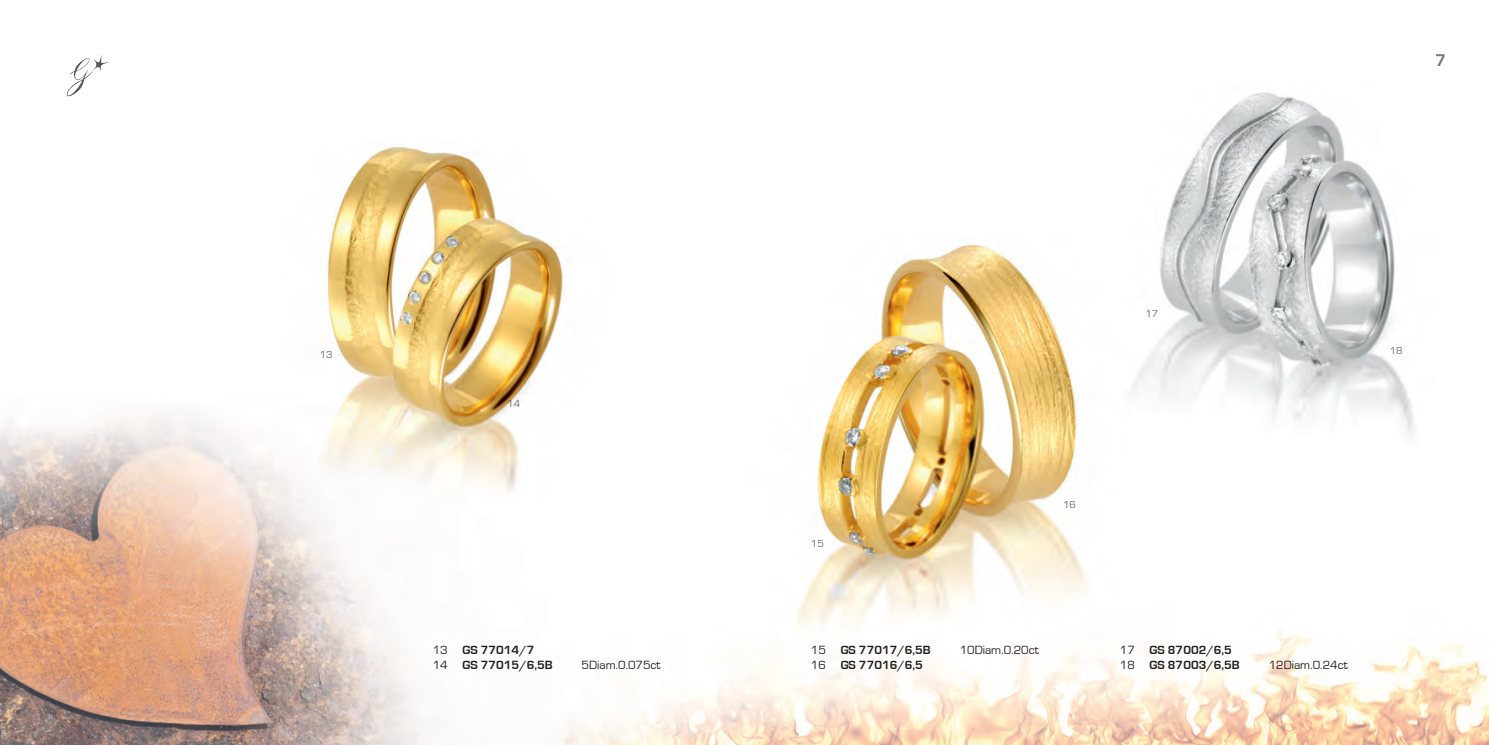
<style>
.page{position:relative;width:1489px;height:745px;background:#fff}
.page>*{position:absolute;margin:0;border:0;box-sizing:border-box;transform-origin:0 0}
.t1{font:700 17.5px "Eurostile";color:#555759}
.t2{font:700 12.25px/14.7px "Eurostile";color:#231f20}
.t3{font:12.25px "Eurostile";color:#231f20}
.t4{font:10.5px "Eurostile";color:#6c6d70}
.s1{font-weight:400}
</style>
<div class="page">
<img style="left:0;top:413px;width:428px;height:331px">
<img style="left:562px;top:630px;width:926px;height:114px">
<img style="left:743px;top:244px;width:423px;height:414px">
<img style="left:242px;top:146px;width:323px;height:375px">
<img style="left:1095px;top:92px;width:319px;height:375px">
<svg style="left:67px;top:55px;width:42px;height:42px"></svg>
<p class="t4" style="left:320px;top:349px;width:14px">13</p>
<p class="t4" style="left:507px;top:397px;width:14px">14</p>
<p class="t2" style="left:433px;top:642px;width:121px"><span class="s1">13</span> GS 77014/7<br><span class="s1">14</span> GS 77015/6,5B</p>
<p class="t3" style="left:581px;top:657px;width:80px">5Diam.0.075ct</p>
<h1 class="t1" style="left:1435px;top:50px;width:12px">7</h1>
<p class="t4" style="left:1145px;top:308px;width:14px">17</p>
<p class="t4" style="left:1389px;top:344px;width:14px">18</p>
<p class="t4" style="left:810px;top:537px;width:14px">15</p>
<p class="t4" style="left:1063px;top:499px;width:14px">16</p>
<p class="t2" style="left:810px;top:642px;width:121px"><span class="s1">15</span> GS 77017/6,5B</p>
<p class="t3" style="left:959px;top:642px;width:80px">10Diam.0.20ct</p>
<p class="t2" style="left:810px;top:657px;width:114px"><span class="s1">16</span> GS 77016/6,5</p>
<p class="t2" style="left:1119px;top:642px;width:121px"><span class="s1">17</span> GS 87002/6,5<br><span class="s1">18</span> GS 87003/6,5B</p>
<p class="t3" style="left:1268px;top:657px;width:80px">12Diam.0.24ct</p>
</div>
